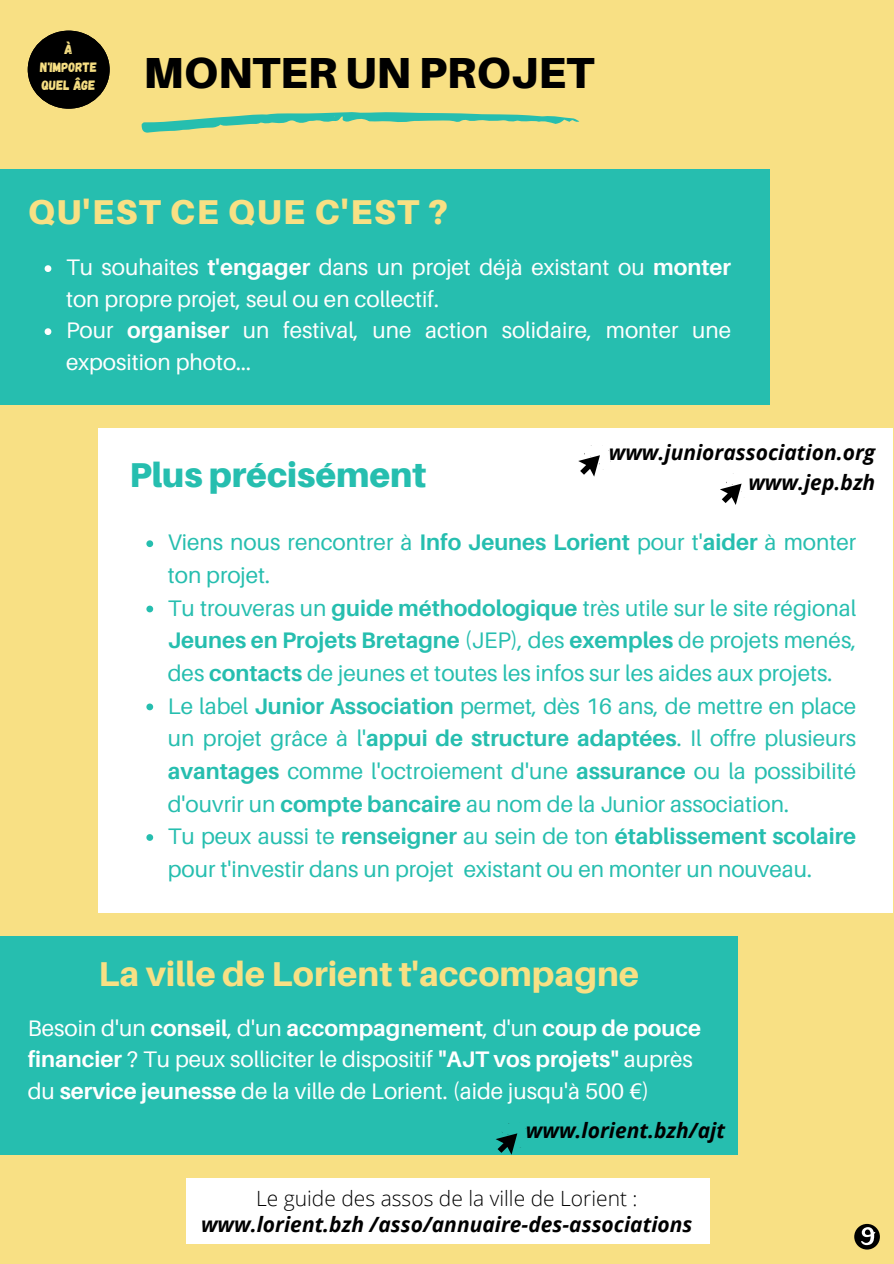
<style>
.page{position:relative;width:894px;height:1264px;background:#fff}
.page>*{position:absolute;margin:0;border:0;box-sizing:border-box;transform-origin:0 0}
.t1{font:900 43.5px "Aileron";color:#000}
.t2{font:800 34.5px "Aileron";color:#f8e084}
.t3{font:900 34.5px "Aileron";letter-spacing:.045em;color:#f8e084}
.t4{font:900 34.5px "Aileron";color:#26beaf}
.t5{font:22.5px/32.7px "Aileron";color:#26beaf}
.t6{font:22.5px/31.5px "Aileron";color:#fff}
.t7{font:22.5px/31.5px "Aileron";color:#fefefe}
.t8{font:italic 700 21px/25.8px "Open Sans";color:#000;text-align:center}
.t9{font:13.5px/18px "Gagalin";color:#f8e084;text-align:center}
.s1{font-weight:700}
.s2{font-weight:300;font-style:normal}
</style>
<div class="page">
<div style="left:0;top:0;width:893px;height:1263px;background:#f8e084"></div>
<svg style="left:141px;top:112px;width:438px;height:20px"></svg>
<div style="left:0;top:169px;width:769px;height:235px;background:#26beaf"></div>
<div style="left:0;top:936px;width:737px;height:218px;background:#26beaf"></div>
<div style="left:98px;top:428px;width:794px;height:484px;background:#fff"></div>
<svg style="left:146px;top:540px;width:7px;height:7px"></svg>
<svg style="left:146px;top:605px;width:7px;height:7px"></svg>
<svg style="left:146px;top:703px;width:7px;height:7px"></svg>
<svg style="left:146px;top:834px;width:7px;height:6px"></svg>
<svg style="left:28px;top:31px;width:82px;height:77px"></svg>
<svg style="left:854px;top:1223px;width:25px;height:26px"></svg>
<div style="left:186px;top:1178px;width:523px;height:65px;background:#fff"></div>
<svg style="left:45px;top:265px;width:6px;height:7px"></svg>
<svg style="left:45px;top:328px;width:6px;height:7px"></svg>
<svg style="left:720px;top:473px;width:22px;height:32px"></svg>
<svg style="left:578px;top:445px;width:33px;height:31px"></svg>
<svg style="left:495px;top:1123px;width:32px;height:31px"></svg>
<p class="t9" style="left:40px;top:39px;width:58px">À<br>N'IMPORTE<br>QUEL ÂGE</p>
<p class="t1" style="left:143px;top:45px;width:451px">MONTER UN PROJET</p>
<p class="t3" style="left:28px;top:191px;width:422px">QU'EST CE QUE C'EST ?</p>
<h3 class="t7" style="left:66px;top:251px;width:666px">Tu souhaites <span class="s1">t'engager</span> dans un projet déjà existant ou <span class="s1">monter </span>ton propre projet, seul ou en collectif.</h3>
<h4 class="t7" style="left:66px;top:314px;width:666px">Pour <span class="s1">organiser</span> un festival, une action solidaire, monter une exposition photo...</h4>
<p class="t4" style="left:129px;top:453px;width:298px">Plus précisément</p>
<p class="t8" style="left:608px;top:438px;width:268px">www.juniorassociation.org</p>
<p class="t8" style="left:748px;top:469px;width:128px">www.jep.bzh</p>
<p class="t5" style="left:168px;top:526px;width:689px">Viens nous rencontrer à <span class="s1">Info Jeunes Lorient</span> pour t'<span class="s1">aider</span> à monter ton projet.</p>
<h1 class="t5" style="left:168px;top:591px;width:689px;text-align:justify">Tu trouveras un <span class="s1">guide méthodologique</span> très utile sur le site régional <span class="s1">Jeunes en Projets Bretagne</span> (JEP), des <span class="s1">exemples</span> de projets menés, des <span class="s1">contacts</span> de jeunes et toutes les infos sur les aides aux projets.</h1>
<p class="t5" style="left:168px;top:689px;width:689px;text-align:justify">Le label <span class="s1">Junior Association</span> permet, dès 16 ans, de mettre en place un projet grâce à l'<span class="s1">appui de structure adaptées</span>. Il offre plusieurs <span class="s1">avantages</span> comme l'octroiement d'une <span class="s1">assurance</span> ou la possibilité d'ouvrir un <span class="s1">compte bancaire</span> au nom de la Junior association.</p>
<h2 class="t5" style="left:168px;top:819px;width:689px">Tu peux aussi te <span class="s1">renseigner</span> au sein de ton <span class="s1">établissement scolaire </span>pour t'investir dans un projet existant ou en monter un nouveau.</h2>
<h4 class="t2" style="left:98px;top:952px;width:542px">La ville de Lorient t'accompagne</h4>
<p class="t6" style="left:28px;top:1011px;width:674px">Besoin d'un <span class="s1">conseil</span>, d'un <span class="s1">accompagnement</span>, d'un <span class="s1">coup de pouce financier</span> ? Tu peux solliciter le dispositif <span class="s1">"AJT vos projets"</span> auprès du <span class="s1">service jeunesse</span> de la ville de Lorient. (aide jusqu'à 500 €)</p>
<h3 class="t8" style="left:525px;top:1117px;width:201px">www.lorient.bzh/ajt</h3>
<p class="t8" style="left:201px;top:1184px;width:493px"><span class="s2">Le guide des assos de la ville de Lorient : </span>www.lorient.bzh /asso/annuaire-des-associations</p>
</div>
